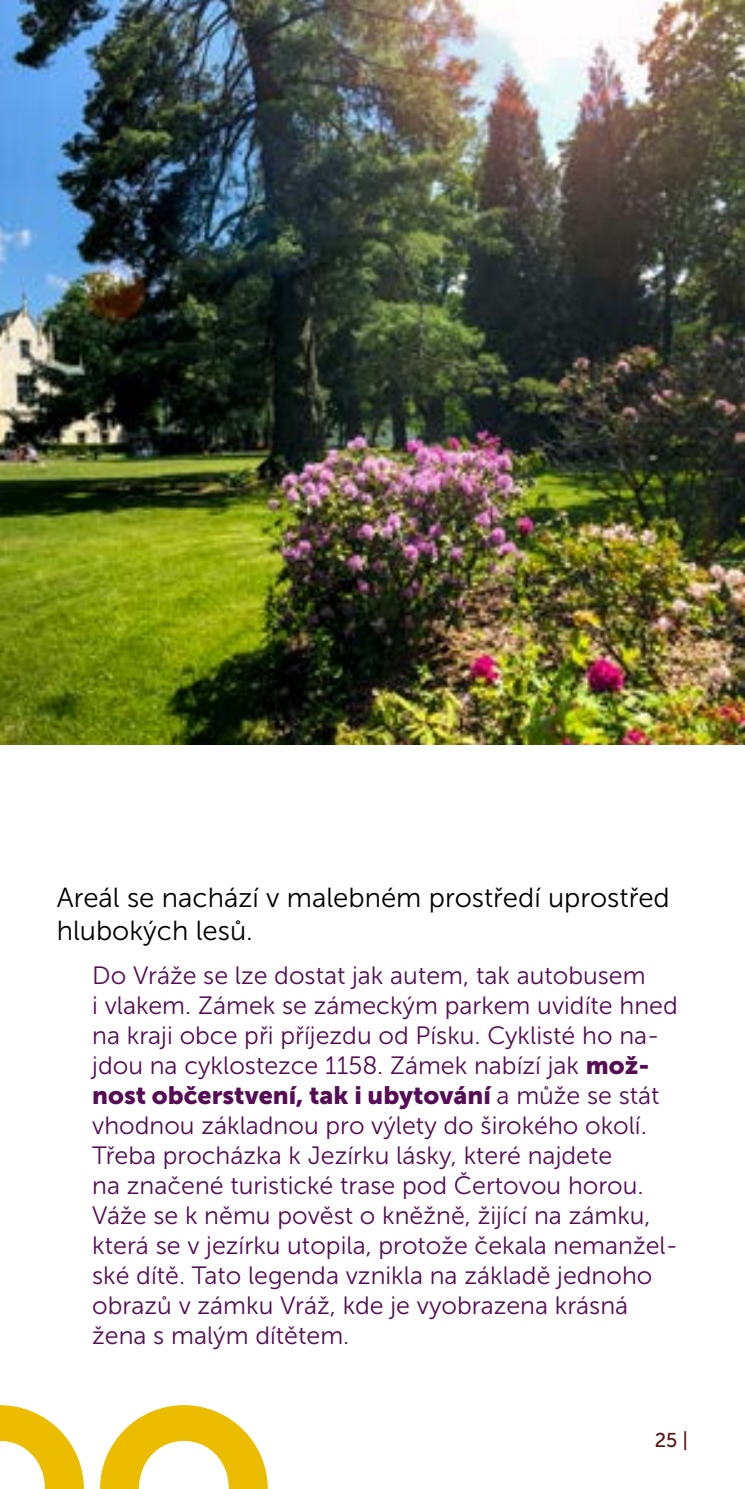
<style>
.page{position:relative;width:745px;height:1489px;background:#fff}
.page>*{position:absolute;margin:0;border:0;box-sizing:border-box;transform-origin:0 0}
.t1{font:27.5px/33px "Museo Sans 300";color:#000}
.t2{font:25px/30px "Museo Sans 300";color:#560c56}
.t3{font:25px "Museo Sans 900";color:#560c56}
.t4{font:20px "Museo Sans 500";color:#5b1716}
.s1{font-family:"Museo Sans 900"}
.s2{font-family:"Museo Sans 300"}
</style>
<div class="page">
<svg style="left:0;top:1405px;width:84px;height:83px"></svg>
<svg style="left:100px;top:1405px;width:167px;height:83px"></svg>
<img style="left:0;top:0;width:744px;height:744px">
<p class="t1" style="left:57px;top:881px;width:614px">Areál se nachází v malebném prostředí uprostřed hlubokých lesů.</p>
<p class="t2" style="left:92px;top:960px;width:586px">Do Vráže se lze dostat jak autem, tak autobusem<br>i vlakem. Zámek se zámeckým parkem uvidíte hned na kraji obce při příjezdu od Písku. Cyklisté ho na&shy;jdou na cyklostezce 1158. Zámek nabízí jak <span class="s1">mož-</span></p>
<p class="t3" style="left:92px;top:1081px;width:568px">nost občerstvení, tak i ubytování <span class="s2">a může se stát</span></p>
<p class="t2" style="left:92px;top:1110px;width:587px">vhodnou základnou pro výlety do širokého okolí.<br>Třeba procházka k Jezírku lásky, které najdete<br>na značené turistické trase pod Čertovou horou.<br>Váže se k němu pověst o kněžně, žijící na zámku, která se v jezírku utopila, protože čekala nemanžel&shy;ské dítě. Tato legenda vznikla na základě jednoho obrazů v zámku Vráž, kde je vyobrazena krásná žena s malým dítětem.</p>
<p class="t4" style="left:654px;top:1428px;width:35px">25 |</p>
</div>
